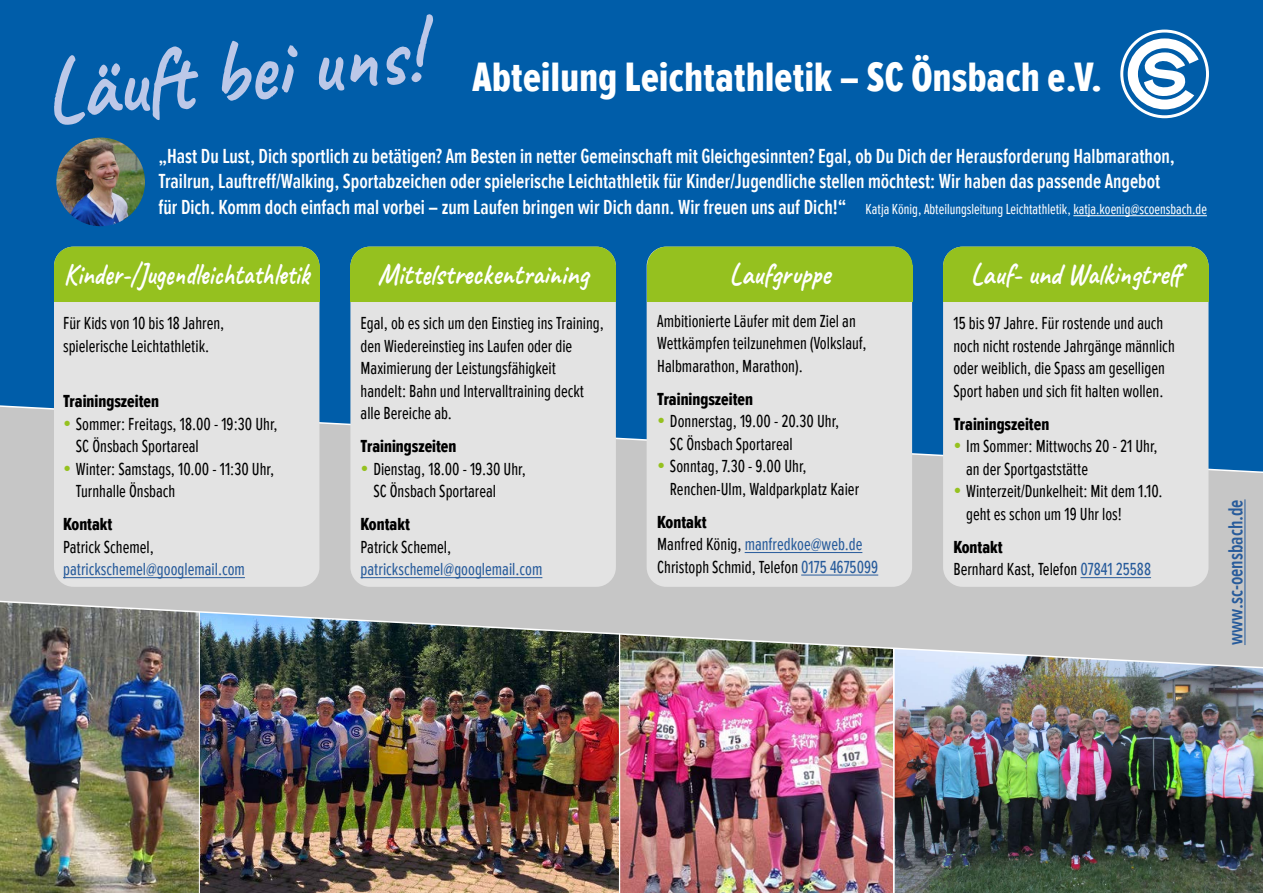
<style>
.page{position:relative;width:1263px;height:893px;background:#fff}
.page>*{position:absolute;margin:0;border:0;box-sizing:border-box;transform-origin:0 0}
.t1{font:700 90px "Caveat";color:#bcc8e8;scale:.9 1}
.t2{font:42.3px "Proxima Nova Ex Cn Extrabld";letter-spacing:.01em;color:#fff}
.t3{font:700 30px "Caveat";color:#fff;scale:.9 1}
.t4{font:700 30px "Caveat";color:#fff;scale:.85 1}
.t5{font:600 21px/25.5px "Proxima Nova Ex Cn";color:#fff}
.t6{font:600 21px "Proxima Nova Ex Cn";color:#275b9b}
.t7{font:18px/22.5px "Proxima Nova Ex Cn";color:#000}
.t8{font:18px "Proxima Nova Ex Cn Extrabld";color:#000}
.t9{font:18px "Proxima Nova Ex Cn";color:#275b9b}
.t10{font:15px "Proxima Nova Ex Cn";color:#fff}
.s1{color:#95c11f}
.s2{color:#275b9b}
</style>
<div class="page">
<img style="left:200px;top:672px;width:419px;height:221px">
<img style="left:620px;top:672px;width:273px;height:221px">
<img style="left:0;top:672px;width:200px;height:221px">
<img style="left:894px;top:672px;width:369px;height:221px">
<img style="left:0;top:478px;width:1263px;height:194px">
<div style="left:0;top:0;width:1263px;height:478px;background:#005da9"></div>
<div style="left:54px;top:247px;width:265px;height:340px;background:#e3e3e3;border-radius:20px"></div>
<div style="left:54px;top:247px;width:265px;height:55px;background:#95c11f;border-radius:20px"></div>
<div style="left:54px;top:265px;width:265px;height:37px;background:#95c11f"></div>
<hr style="left:63px;top:577px;width:182px;height:1px;background:#275b9b">
<div style="left:350px;top:247px;width:266px;height:340px;background:#e3e3e3;border-radius:20px"></div>
<div style="left:350px;top:247px;width:266px;height:55px;background:#95c11f;border-radius:20px"></div>
<div style="left:350px;top:265px;width:266px;height:37px;background:#95c11f"></div>
<hr style="left:361px;top:577px;width:181px;height:1px;background:#275b9b">
<div style="left:647px;top:247px;width:265px;height:340px;background:#e3e3e3;border-radius:20px"></div>
<div style="left:647px;top:247px;width:265px;height:55px;background:#95c11f;border-radius:20px"></div>
<div style="left:647px;top:265px;width:265px;height:37px;background:#95c11f"></div>
<hr style="left:745px;top:552px;width:117px;height:1px;background:#275b9b">
<hr style="left:801px;top:575px;width:77px;height:1px;background:#275b9b">
<div style="left:943px;top:247px;width:265px;height:340px;background:#e3e3e3;border-radius:20px"></div>
<div style="left:943px;top:247px;width:265px;height:55px;background:#95c11f;border-radius:20px"></div>
<div style="left:943px;top:265px;width:265px;height:37px;background:#95c11f"></div>
<hr style="left:1080px;top:577px;width:71px;height:1px;background:#275b9b">
<hr style="left:1245px;top:499px;width:1px;height:146px;background:#275b9b">
<hr style="left:1073px;top:215px;width:134px;height:1px;background:#fff">
<svg style="left:1120px;top:30px;width:89px;height:88px"></svg>
<img style="left:56px;top:138px;width:89px;height:88px;border-radius:44px">
<h1 class="t1" style="left:39px;top:34px;width:421px;rotate:-6deg">Läuft bei uns!</h1>
<p class="t5" style="left:158px;top:144px;width:1018px">„Hast Du Lust, Dich sportlich zu betätigen? Am Besten in netter Gemeinschaft mit Gleichgesinnten? Egal, ob Du Dich der Herausforderung Halbmarathon,<br>Trailrun, Lauftreff/Walking, Sportabzeichen oder spielerische Leichtathletik für Kinder/Jugendliche stellen möchtest: Wir haben das passende Angebot für Dich. Komm doch einfach mal vorbei – zum Laufen bringen wir Dich dann. Wir freuen uns auf Dich!“</p>
<h2 class="t2" style="left:472px;top:53px;width:631px">Abteilung Leichtathletik – SC Önsbach e.V.</h2>
<p class="t10" style="left:865px;top:201px;width:343px">Katja König, Abteilungsleitung Leichtathletik, katja.koenig@scoensbach.de</p>
<h3 class="t4" style="left:64px;top:255px;width:290px">Kinder-/Jugendleichtathletik</h3>
<p class="t7" style="left:63px;top:313px;width:163px">Für Kids von 10 bis 18 Jahren, spielerische Leichtathletik.</p>
<p class="t8" style="left:63px;top:391px;width:97px">Trainingszeiten</p>
<p class="t7" style="left:76px;top:413px;width:203px;text-indent:-13px"><span class="s1">•</span> Sommer: Freitags, 18.00 - 19:30 Uhr,<br>SC Önsbach Sportareal</p>
<p class="t7" style="left:76px;top:458px;width:200px;text-indent:-13px"><span class="s1">•</span> Winter: Samstags, 10.00 - 11:30 Uhr,<br>Turnhalle Önsbach</p>
<p class="t8" style="left:63px;top:514px;width:51px">Kontakt</p>
<p class="t7" style="left:63px;top:536px;width:92px">Patrick Schemel,</p>
<p class="t9" style="left:63px;top:559px;width:183px">patrickschemel@googlemail.com</p>
<h3 class="t3" style="left:378px;top:255px;width:235px">Mittelstreckentraining</h3>
<p class="t7" style="left:361px;top:313px;width:245px">Egal, ob es sich um den Einstieg ins Training, den Wiedereinstieg ins Laufen oder die Maximierung der Leistungsfähigkeit handelt: Bahn und Intervalltraining deckt alle Bereiche ab.</p>
<p class="t8" style="left:361px;top:436px;width:97px">Trainingszeiten</p>
<p class="t7" style="left:373px;top:458px;width:154px;text-indent:-13px"><span class="s1">•</span> Dienstag, 18.00 - 19.30 Uhr,<br>SC Önsbach Sportareal</p>
<p class="t8" style="left:361px;top:514px;width:51px">Kontakt</p>
<p class="t7" style="left:361px;top:536px;width:92px">Patrick Schemel,</p>
<p class="t9" style="left:361px;top:559px;width:183px">patrickschemel@googlemail.com</p>
<h3 class="t3" style="left:729px;top:255px;width:113px">Laufgruppe</h3>
<p class="t7" style="left:657px;top:310px;width:211px">Ambitionierte Läufer mit dem Ziel an<br>Wettkämpfen teilzunehmen (Volkslauf,<br>Halbmarathon, Marathon).</p>
<p class="t8" style="left:657px;top:389px;width:97px">Trainingszeiten</p>
<p class="t7" style="left:670px;top:411px;width:171px;text-indent:-13px"><span class="s1">•</span> Donnerstag, 19.00 - 20.30 Uhr,<br>SC Önsbach Sportareal</p>
<p class="t7" style="left:670px;top:456px;width:191px;text-indent:-13px"><span class="s1">•</span> Sonntag, 7.30 - 9.00 Uhr,<br>Renchen-Ulm, Waldparkplatz Kaier</p>
<p class="t8" style="left:657px;top:512px;width:51px">Kontakt</p>
<p class="t7" style="left:657px;top:534px;width:223px">Manfred König, <span class="s2">manfredkoe@web.de<br></span>Christoph Schmid, Telefon <span class="s2">0175 4675099</span></p>
<h3 class="t3" style="left:971px;top:255px;width:242px">Lauf- und Walkingtreff</h3>
<p class="t7" style="left:953px;top:313px;width:223px">15 bis 97 Jahre. Für rostende und auch noch nicht rostende Jahrgänge männlich oder weiblich, die Spass am geselligen Sport haben und sich fit halten wollen.</p>
<p class="t8" style="left:953px;top:414px;width:97px">Trainingszeiten</p>
<p class="t7" style="left:966px;top:436px;width:193px;text-indent:-13px"><span class="s1">•</span> Im Sommer: Mittwochs 20 - 21 Uhr, an der Sportgaststätte</p>
<p class="t7" style="left:966px;top:481px;width:198px;text-indent:-13px"><span class="s1">•</span> Winterzeit/Dunkelheit: Mit dem 1.10. geht es schon um 19 Uhr los!</p>
<p class="t8" style="left:953px;top:537px;width:51px">Kontakt</p>
<p class="t7" style="left:953px;top:559px;width:199px">Bernhard Kast, Telefon <span class="s2">07841 25588</span></p>
<p class="t6" style="left:1224px;top:645px;width:147px;rotate:-90deg">www.sc-oensbach.de</p>
</div>
